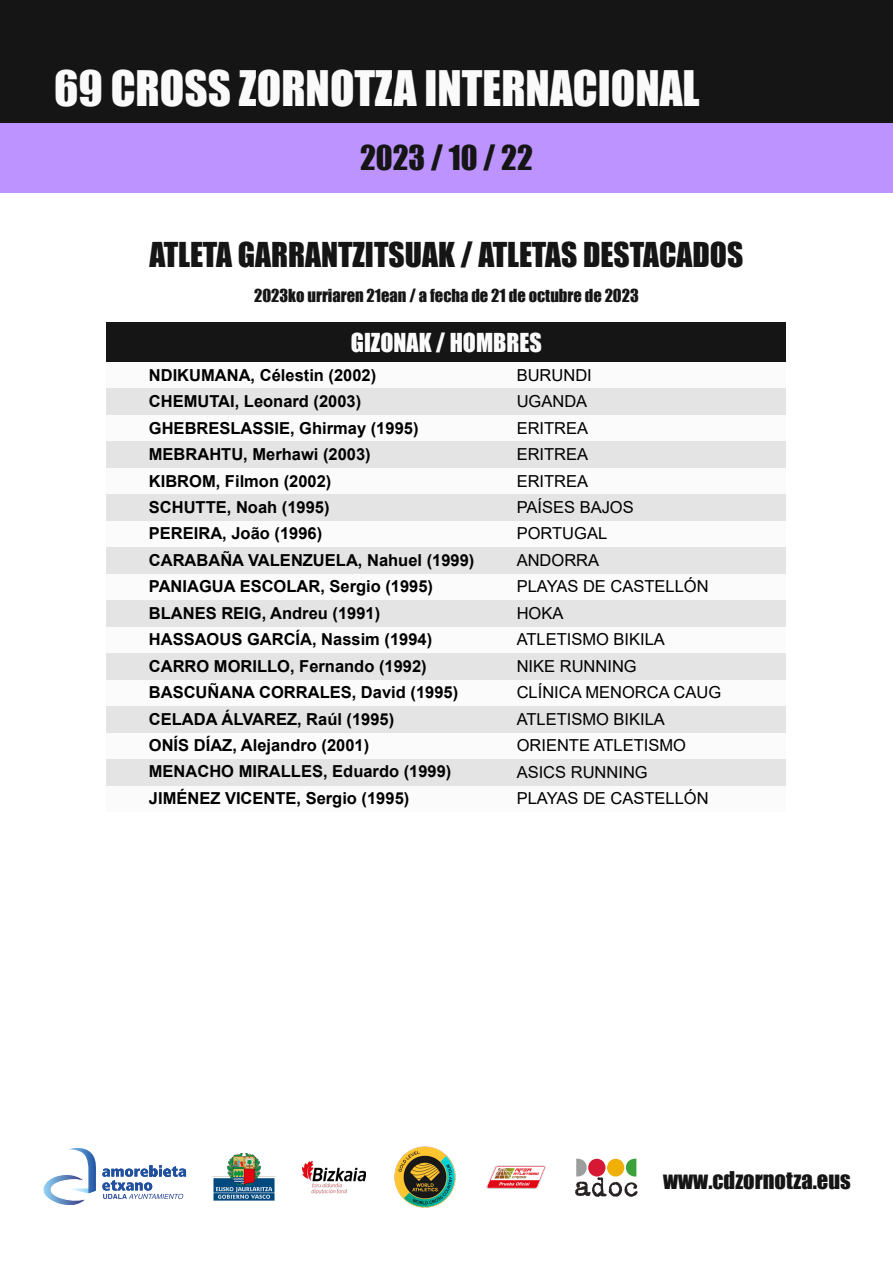
<style>
.page{position:relative;width:893px;height:1263px;background:#fff}
.page>*{position:absolute;margin:0;border:0;box-sizing:border-box;transform-origin:0 0}
.t1{font:45px "Impact";color:#fafafa}
.t2{font:31.5px "Impact";color:#151515}
.t3{font:24px "Impact";color:#fbfbfb}
.t4{font:22.5px "Impact";color:#151515}
.t5{font:700 16.5px/26.4px "Arial";color:#000}
.t6{font:16.5px/26.4px "Arial";color:#000}
.t7{font:16.5px "Impact";color:#151515}
</style>
<div class="page">
<img style="left:212px;top:1153px;width:63px;height:48px">
<img style="left:394px;top:1146px;width:62px;height:62px">
<img style="left:486px;top:1165px;width:60px;height:24px">
<svg style="left:575px;top:1158px;width:63px;height:39px"></svg>
<svg style="left:43px;top:1148px;width:143px;height:58px"></svg>
<img style="left:303px;top:1161px;width:63px;height:32px">
<div style="left:0;top:0;width:893px;height:123px;background:#151515"></div>
<div style="left:0;top:123px;width:893px;height:70px;background:#bd94ff"></div>
<div style="left:106px;top:362px;width:680px;height:450px;background:#fbfbfb"></div>
<div style="left:106px;top:388px;width:680px;height:27px;background:#e4e4e4"></div>
<div style="left:106px;top:441px;width:680px;height:27px;background:#e4e4e4"></div>
<div style="left:106px;top:494px;width:680px;height:26px;background:#e4e4e4"></div>
<div style="left:106px;top:547px;width:680px;height:26px;background:#e4e4e4"></div>
<div style="left:106px;top:600px;width:680px;height:26px;background:#e4e4e4"></div>
<div style="left:106px;top:653px;width:680px;height:26px;background:#e4e4e4"></div>
<div style="left:106px;top:706px;width:680px;height:26px;background:#e4e4e4"></div>
<div style="left:106px;top:323px;width:680px;height:39px;background:#151515"></div>
<div style="left:106px;top:759px;width:680px;height:26px;background:#e4e4e4"></div>
<h1 class="t1" style="left:54px;top:54px;width:647px">69 CROSS ZORNOTZA INTERNACIONAL</h1>
<h2 class="t2" style="left:360px;top:134px;width:174px">2023 / 10 / 22</h2>
<h2 class="t2" style="left:150px;top:230px;width:595px">ATLETA GARRANTZITSUAK / ATLETAS DESTACADOS</h2>
<p class="t7" style="left:254px;top:282px;width:386px">2023ko urriaren 21ean / a fecha de 21 de octubre de 2023</p>
<h3 class="t3" style="left:351px;top:324px;width:193px">GIZONAK / HOMBRES</h3>
<p class="t5" style="left:149px;top:362px;width:327px">NDIKUMANA, Célestin (2002)<br>CHEMUTAI, Leonard (2003)<br>GHEBRESLASSIE, Ghirmay (1995)<br>MEBRAHTU, Merhawi (2003)<br>KIBROM, Filmon (2002)<br>SCHUTTE, Noah (1995)<br>PEREIRA, João (1996)<br>CARABAÑA VALENZUELA, Nahuel (1999)<br>PANIAGUA ESCOLAR, Sergio (1995)<br>BLANES REIG, Andreu (1991)<br>HASSAOUS GARCÍA, Nassim (1994)<br>CARRO MORILLO, Fernando (1992)<br>BASCUÑANA CORRALES, David (1995)<br>CELADA ÁLVAREZ, Raúl (1995)<br>ONÍS DÍAZ, Alejandro (2001)<br>MENACHO MIRALLES, Eduardo (1999)<br>JIMÉNEZ VICENTE, Sergio (1995)</p>
<p class="t6" style="left:517px;top:362px;width:206px">BURUNDI<br>UGANDA<br>ERITREA<br>ERITREA<br>ERITREA<br>PAÍSES BAJOS<br>PORTUGAL<br>ANDORRA<br>PLAYAS DE CASTELLÓN<br>HOKA<br>ATLETISMO BIKILA<br>NIKE RUNNING<br>CLÍNICA MENORCA CAUG<br>ATLETISMO BIKILA<br>ORIENTE ATLETISMO<br>ASICS RUNNING<br>PLAYAS DE CASTELLÓN</p>
<h3 class="t4" style="left:663px;top:1163px;width:189px">www.cdzornotza.eus</h3>
</div>
